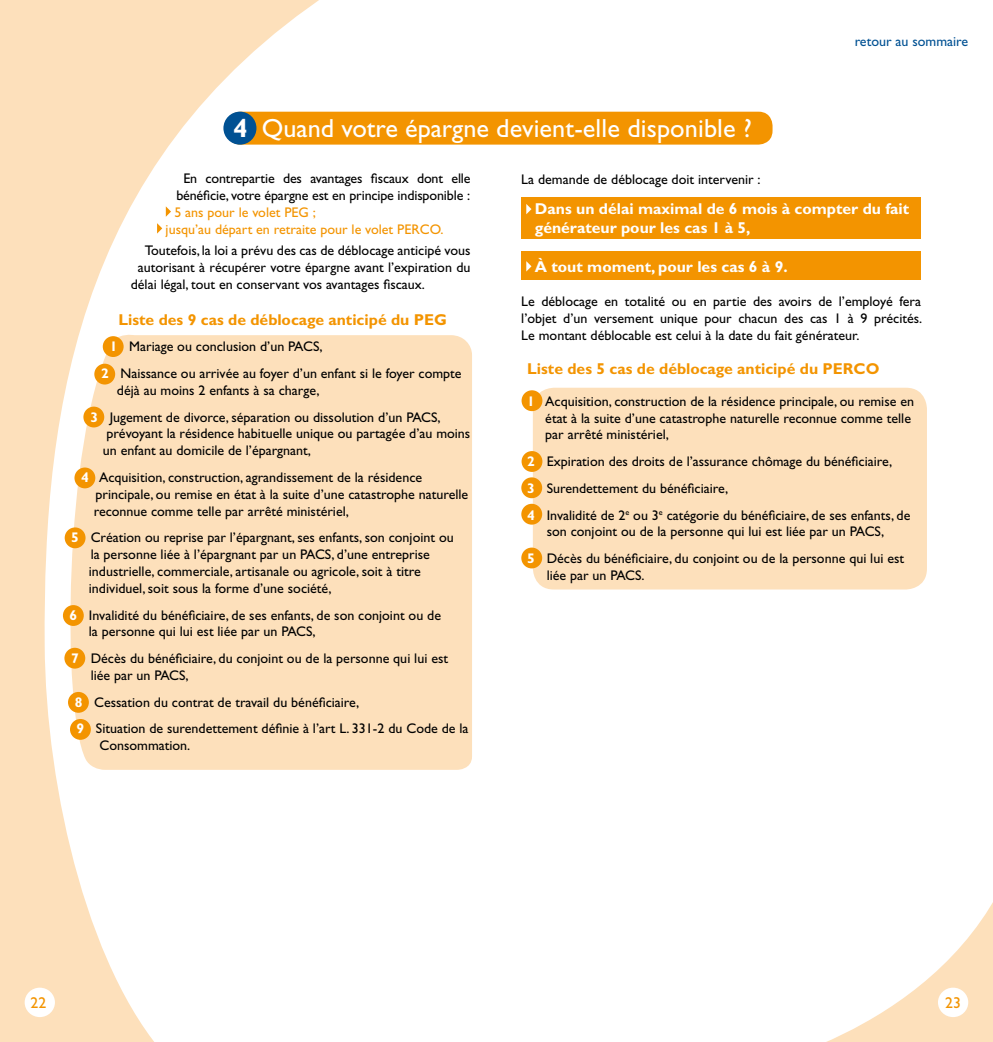
<style>
.page{position:relative;width:993px;height:1042px;background:#fff}
.page>*{position:absolute;margin:0;border:0;box-sizing:border-box;transform-origin:0 0}
.t1{font:26.25px "Gill Sans";letter-spacing:.005em;color:#fff}
.t2{font:700 15.75px/18.9px "Gill Sans";color:#fff}
.t3{font:700 15.75px "Gill Sans";color:#f39400}
.t4{font:15.75px "Gill Sans";color:#f39400}
.t5{font:14px/16.8px "Gill Sans";color:#000}
.t6{font:14px/16.8px "Gill Sans";color:#f39400}
.t7{font:14px "Gill Sans";color:#005193}
.s1{font-weight:700}
.s2{font-weight:700;color:#fff}
</style>
<div class="page">
<div style="left:532px;top:388px;width:394px;height:201px;background:#fde0bb;border-radius:21px"></div>
<div style="left:357px;top:335px;width:115px;height:435px;background:#fde0bb"></div>
<svg style="left:0;top:0;width:357px;height:1042px;fill:#fde0bb"></svg>
<svg style="left:826px;top:904px;width:166px;height:138px"></svg>
<div style="left:103px;top:336px;width:21px;height:21px;background:#f39400;border-radius:50%"></div>
<div style="left:94px;top:364px;width:21px;height:20px;background:#f39400;border-radius:50%"></div>
<div style="left:83px;top:407px;width:21px;height:20px;background:#f39400;border-radius:50%"></div>
<div style="left:74px;top:467px;width:21px;height:21px;background:#f39400;border-radius:50%"></div>
<div style="left:65px;top:527px;width:20px;height:21px;background:#f39400;border-radius:50%"></div>
<div style="left:63px;top:605px;width:21px;height:21px;background:#f39400;border-radius:50%"></div>
<div style="left:64px;top:648px;width:21px;height:20px;background:#f39400;border-radius:50%"></div>
<div style="left:68px;top:692px;width:21px;height:21px;background:#f39400;border-radius:50%"></div>
<div style="left:70px;top:719px;width:21px;height:21px;background:#f39400;border-radius:50%"></div>
<div style="left:521px;top:390px;width:21px;height:21px;background:#f39400;border-radius:50%"></div>
<div style="left:521px;top:451px;width:21px;height:21px;background:#f39400;border-radius:50%"></div>
<div style="left:521px;top:477px;width:21px;height:21px;background:#f39400;border-radius:50%"></div>
<div style="left:521px;top:504px;width:21px;height:21px;background:#f39400;border-radius:50%"></div>
<div style="left:521px;top:547px;width:21px;height:21px;background:#f39400;border-radius:50%"></div>
<svg style="left:166px;top:206px;width:5px;height:11px"></svg>
<svg style="left:157px;top:223px;width:5px;height:11px"></svg>
<div style="left:25px;top:987px;width:30px;height:30px;background:#fff;border-radius:50%"></div>
<div style="left:937px;top:987px;width:30px;height:30px;background:#fff;border-radius:50%"></div>
<div style="left:226px;top:112px;width:546px;height:33px;background:#f39400;border-radius:14px"></div>
<div style="left:223px;top:112px;width:33px;height:33px;background:#005193;border-radius:50%"></div>
<div style="left:521px;top:197px;width:399px;height:42px;background:#f39400"></div>
<svg style="left:526px;top:204px;width:5px;height:10px"></svg>
<div style="left:521px;top:251px;width:399px;height:29px;background:#f39400"></div>
<svg style="left:526px;top:261px;width:5px;height:10px"></svg>
<p class="t7" style="left:854px;top:33px;width:115px">retour au sommaire</p>
<h1 class="t1" style="left:233px;top:113px;width:520px"><span class="s1">4</span> Quand votre épargne devient-elle disponible ?</h1>
<p class="t5" style="left:521px;top:171px;width:241px">La demande de déblocage doit intervenir :</p>
<p class="t2" style="left:534px;top:199px;width:376px">Dans un délai maximal de 6 mois à compter du fait générateur pour les cas 1 à 5,</p>
<p class="t2" style="left:534px;top:257px;width:254px">À tout moment, pour les cas 6 à 9.</p>
<p class="t5" style="left:521px;top:293px;width:402px;text-align:justify">Le déblocage en totalité ou en partie des avoirs de l’employé fera l’objet d’un versement unique pour chacun des cas 1 à 9 précités.<br>Le montant déblocable est celui à la date du fait générateur.</p>
<p class="t5" style="left:176px;top:170px;width:296px;text-align:center">En contrepartie des avantages fiscaux dont elle bénéficie, votre épargne est en principe indisponible :</p>
<p class="t6" style="left:165px;top:204px;width:279px;text-indent:9px">5 ans pour le volet PEG ;<br>jusqu’au départ en retraite pour le volet PERCO.</p>
<p class="t5" style="left:145px;top:242px;width:327px">Toutefois, la loi a prévu des cas de déblocage anticipé vous</p>
<p class="t5" style="left:138px;top:259px;width:334px">autorisant à récupérer votre épargne avant l’expiration du</p>
<p class="t5" style="left:131px;top:276px;width:295px">délai légal, tout en conservant vos avantages fiscaux.</p>
<p class="t3" style="left:118px;top:310px;width:330px">Liste des 9 cas de déblocage anticipé du PEG</p>
<p class="t5" style="left:101px;top:333px;width:362px;line-height:26.8px;text-indent:9px"><span class="s2">1</span> Mariage ou conclusion d’un PACS,<br><span class="s2">2</span> Naissance ou arrivée au foyer d’un enfant si le foyer compte</p>
<p class="t5" style="left:90px;top:377px;width:351px;line-height:26.8px;text-indent:26px">déjà au moins 2 enfants à sa charge,<br><span class="s2">3</span> Jugement de divorce, séparation ou dissolution d’un PACS,</p>
<p class="t5" style="left:103px;top:425px;width:369px">prévoyant la résidence habituelle unique ou partagée d’au moins un enfant au domicile de l’épargnant,</p>
<p class="t5" style="left:94px;top:469px;width:376px;text-indent:-13px"><span class="s2">4</span> Acquisition, construction, agrandissement de la résidence principale, ou remise en état à la suite d’une catastrophe naturelle reconnue comme telle par arrêté ministériel,</p>
<p class="t5" style="left:89px;top:529px;width:366px;text-indent:-18px"><span class="s2">5</span> Création ou reprise par l’épargnant, ses enfants, son conjoint ou la personne liée à l’épargnant par un PACS, d’une entreprise industrielle, commerciale, artisanale ou agricole, soit à titre individuel, soit sous la forme d’une société,</p>
<p class="t5" style="left:89px;top:606px;width:353px;text-indent:-19px"><span class="s2">6</span> Invalidité du bénéficiaire, de ses enfants, de son conjoint ou de la personne qui lui est liée par un PACS,</p>
<p class="t5" style="left:91px;top:650px;width:359px;text-indent:-19px"><span class="s2">7</span> Décès du bénéficiaire, du conjoint ou de la personne qui lui est liée par un PACS,</p>
<p class="t5" style="left:75px;top:688px;width:395px;line-height:26.8px"><span class="s2">8</span> Cessation du contrat de travail du bénéficiaire,<br><span class="s2">9</span> Situation de surendettement définie à l’art L. 331-2 du Code de la</p>
<p class="t5" style="left:99px;top:737px;width:92px">Consommation.</p>
<p class="t3" style="left:527px;top:359px;width:353px">Liste des 5 cas de déblocage anticipé du PERCO</p>
<p class="t5" style="left:545px;top:393px;width:370px;text-indent:-18px"><span class="s2">1</span> Acquisition, construction de la résidence principale, ou remise en état à la suite d’une catastrophe naturelle reconnue comme telle par arrêté ministériel,</p>
<p class="t5" style="left:527px;top:448px;width:384px;line-height:26.8px"><span class="s2">2</span> Expiration des droits de l’assurance chômage du bénéficiaire,<br><span class="s2">3</span> Surendettement du bénéficiaire,<br><span class="s2">4</span> Invalidité de 2<sup>e</sup> ou 3<sup>e</sup> catégorie du bénéficiaire, de ses enfants, de</p>
<p class="t5" style="left:527px;top:518px;width:378px;line-height:26.8px;text-align:center">son conjoint ou de la personne qui lui est liée par un PACS,<br><span class="s2">5</span> Décès du bénéficiaire, du conjoint ou de la personne qui lui est</p>
<p class="t5" style="left:546px;top:567px;width:99px">liée par un PACS.</p>
<p class="t4" style="left:31px;top:993px;width:17px">22</p>
<p class="t4" style="left:944px;top:993px;width:17px">23</p>
</div>
